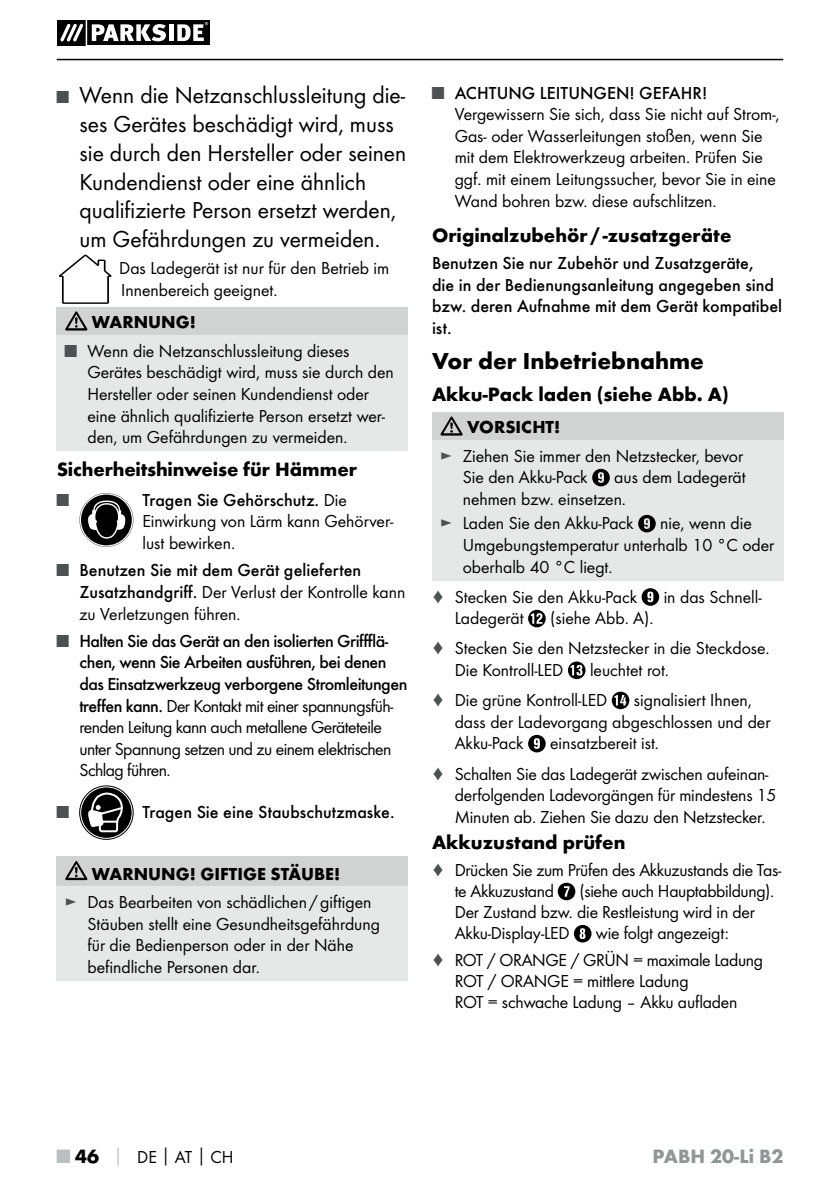
<style>
.page{position:relative;width:840px;height:1191px;background:#fff}
.page>*{position:absolute;margin:0;border:0;box-sizing:border-box;transform-origin:0 0}
.t1{font:24px/28.8px "Futura Boo";color:#000001}
.t2{font:700 24px "Futura";color:#000001}
.t3{font:700 20px "Futura";color:#000001}
.t4{font:700 20px "Futura";color:#919596}
.t5{font:18px/21.6px "Futura Boo";color:#000001}
.t6{font:500 18px/21.6px "Futura";color:#000001}
.t7{font:18px/21.6px "Futura Boo";letter-spacing:-.03em;color:#000001}
.t8{font:500 18px/21.6px "Futura";letter-spacing:-.03em;color:#000001}
.t9{font:18px/21.2px "Futura Boo";letter-spacing:-.02em;color:#000001}
.t10{font:700 18px "Futura";color:#000001}
.t11{font:18px "Futura Boo";color:#4e5152}
.s1{font-size:18px;color:#4e5152}
.s2{color:#4e5152}
.s3{font-family:"Futura Boo";font-weight:400}
.s4{font-family:"Futura Boo";font-weight:400;color:#4e5152}
.s5{font-family:"Futura";font-weight:500}
.s6{font-family:"Futura";font-weight:700;font-size:20px;color:#babebf}
.s7{font-family:"Futura";font-weight:700;font-size:20px}
.s8{font-family:"Futura";font-weight:700;color:#babebf}
.s9{font-family:"Futura";font-weight:700}
</style>
<div class="page">
<hr style="left:57px;top:59px;width:725px;height:1px;background:#000001">
<svg style="left:57px;top:21px;width:152px;height:24px"></svg>
<div style="left:57px;top:307px;width:351px;height:28px;background:#d1d3d2"></div>
<div style="left:57px;top:335px;width:351px;height:116px;background:#e6e8e7"></div>
<svg style="left:65px;top:311px;width:22px;height:19px"></svg>
<svg style="left:79px;top:493px;width:54px;height:54px"></svg>
<div style="left:81px;top:787px;width:51px;height:51px;background:#000001;border-radius:50%"></div>
<div style="left:79px;top:785px;width:54px;height:54px;border:1px solid #000001;border-radius:50%"></div>
<svg style="left:88px;top:792px;width:36px;height:41px"></svg>
<div style="left:57px;top:856px;width:351px;height:30px;background:#d1d3d2"></div>
<div style="left:57px;top:886px;width:351px;height:95px;background:#e6e8e7"></div>
<svg style="left:65px;top:861px;width:22px;height:19px"></svg>
<div style="left:432px;top:412px;width:350px;height:28px;background:#d1d3d2"></div>
<div style="left:432px;top:440px;width:350px;height:140px;background:#e6e8e7"></div>
<svg style="left:440px;top:416px;width:22px;height:19px"></svg>
<svg style="left:592px;top:469px;width:17px;height:17px"></svg>
<svg style="left:638px;top:515px;width:17px;height:17px"></svg>
<svg style="left:641px;top:588px;width:17px;height:18px"></svg>
<svg style="left:528px;top:610px;width:17px;height:17px"></svg>
<svg style="left:568px;top:661px;width:17px;height:18px"></svg>
<svg style="left:611px;top:691px;width:18px;height:18px"></svg>
<svg style="left:528px;top:735px;width:17px;height:17px"></svg>
<svg style="left:557px;top:882px;width:18px;height:18px"></svg>
<svg style="left:573px;top:925px;width:18px;height:17px"></svg>
<hr style="left:107px;top:276px;width:2px;height:27px;background:#000001">
<hr style="left:62px;top:276px;width:2px;height:27px;background:#000001">
<hr style="left:63px;top:302px;width:45px;height:2px;background:#000001">
<svg style="left:59px;top:254px;width:53px;height:24px"></svg>
<h1 class="t1" style="left:79px;top:82px;width:328px;text-indent:-23px"><span class="s1">■</span> Wenn die Netzanschlussleitung die&shy;ses Gerätes beschädigt wird, muss sie durch den Hersteller oder seinen Kundendienst oder eine ähnlich qualifizierte Person ersetzt werden, um Gefährdungen zu vermeiden.</h1>
<p class="t5" style="left:119px;top:258px;width:271px">Das Ladegerät ist nur für den Betrieb im<br>Innenbereich geeignet.</p>
<p class="t10" style="left:92px;top:314px;width:105px">WARNUNG!</p>
<p class="t5" style="left:87px;top:341px;width:308px;text-indent:-23px"><span class="s2">■</span> Wenn die Netzanschlussleitung dieses Gerätes beschädigt wird, muss sie durch den Hersteller oder seinen Kundendienst oder eine ähnlich qualifizierte Person ersetzt wer&shy;den, um Gefährdungen zu vermeiden.</p>
<p class="t3" style="left:57px;top:461px;width:301px">Sicherheitshinweise für Hämmer</p>
<p class="t11" style="left:57px;top:491px;width:14px">■</p>
<p class="t6" style="left:142px;top:490px;width:206px">Tragen Sie Gehörschutz. <span class="s3">Die</span></p>
<p class="t5" style="left:142px;top:511px;width:252px">Einwirkung von Lärm kann Gehörver&shy;lust bewirken.</p>
<p class="t6" style="left:57px;top:560px;width:306px"><span class="s4">■</span> Benutzen Sie mit dem Gerät gelieferten</p>
<p class="t5" style="left:79px;top:582px;width:327px"><span class="s5">Zusatzhandgriff.</span> Der Verlust der Kontrolle kann zu Verletzungen führen.</p>
<p class="t8" style="left:79px;top:631px;width:329px;text-indent:-23px"><span class="s4">■</span> Halten Sie das Gerät an den isolierten Griffflä&shy;chen, wenn Sie Arbeiten ausführen, bei denen das Einsatzwerkzeug verborgene Stromleitungen</p>
<p class="t7" style="left:79px;top:695px;width:315px"><span class="s5">treffen kann.</span> Der Kontakt mit einer spannungsfüh&shy;renden Leitung kann auch metallene Geräte teile unter Spannung setzen und zu einem elektrischen Schlag führen.</p>
<p class="t11" style="left:57px;top:804px;width:14px">■</p>
<p class="t6" style="left:142px;top:802px;width:253px">Tragen Sie eine Staubschutzmaske.</p>
<p class="t10" style="left:92px;top:867px;width:249px">WARNUNG! GIFTIGE STÄUBE!</p>
<p class="t5" style="left:87px;top:892px;width:294px;text-indent:-23px"><span class="s2">►</span> Das Bearbeiten von schädlichen / giftigen Stäuben stellt eine Gesundheitsgefährdung für die Bedienperson oder in der Nähe befindliche Personen dar.</p>
<p class="t6" style="left:432px;top:83px;width:277px"><span class="s4">■</span> ACHTUNG LEITUNGEN! GEFAHR!</p>
<p class="t5" style="left:454px;top:104px;width:326px">Vergewissern Sie sich, dass Sie nicht auf Strom-, Gas- oder Wasserleitungen stoßen, wenn Sie mit dem Elektrowerkzeug arbeiten. Prüfen Sie ggf. mit einem Leitungssucher, bevor Sie in eine Wand bohren bzw. diese aufschlitzen.</p>
<p class="t3" style="left:432px;top:227px;width:301px">Originalzubehör / -zusatzgeräte</p>
<p class="t6" style="left:432px;top:253px;width:351px">Benutzen Sie nur Zubehör und Zusatzgeräte,<br>die in der Bedienungsanleitung angegeben sind bzw. deren Aufnahme mit dem Gerät kompatibel ist.</p>
<h1 class="t2" style="left:432px;top:351px;width:273px">Vor der Inbetriebnahme</h1>
<p class="t3" style="left:432px;top:386px;width:298px">Akku-Pack laden (siehe Abb. A)</p>
<p class="t10" style="left:467px;top:419px;width:94px">VORSICHT!</p>
<p class="t5" style="left:462px;top:446px;width:282px;text-indent:-23px"><span class="s2">►</span> Ziehen Sie immer den Netzstecker, bevor<br>Sie den Akku-Pack</p>
<p class="t5" style="left:462px;top:467px;width:284px;text-indent:151px">aus dem Ladegerät nehmen bzw. einsetzen.</p>
<p class="t5" style="left:440px;top:513px;width:195px"><span class="s2">►</span> Laden Sie den Akku-Pack</p>
<p class="t5" style="left:462px;top:513px;width:313px;text-indent:197px">nie, wenn die<br>Umgebungstemperatur unterhalb 10 °C oder oberhalb 40 °C liegt.</p>
<p class="t5" style="left:432px;top:587px;width:206px"><span class="s2">♦</span> Stecken Sie den Akku-Pack</p>
<p class="t5" style="left:663px;top:587px;width:99px">in das Schnell-</p>
<p class="t5" style="left:454px;top:608px;width:70px">Ladegerät</p>
<p class="t5" style="left:432px;top:604px;width:339px;line-height:30px;text-align:center">(siehe Abb. A).<br><span class="s2">♦</span> Stecken Sie den Netzstecker in die Steckdose.</p>
<p class="t5" style="left:454px;top:660px;width:110px">Die Kontroll-LED</p>
<p class="t5" style="left:432px;top:656px;width:238px;line-height:30px;text-indent:158px">leuchtet rot. <span class="s2">♦</span> Die grüne Kontroll-LED</p>
<p class="t5" style="left:454px;top:690px;width:317px;text-indent:179px">signalisiert Ihnen, dass der Ladevorgang abgeschlossen und der<br>Akku-Pack</p>
<p class="t5" style="left:432px;top:729px;width:338px;line-height:30px;text-align:center">einsatzbereit ist.<br><span class="s2">♦</span> Schalten Sie das Ladegerät zwischen aufeinan-</p>
<p class="t5" style="left:454px;top:785px;width:323px">derfolgenden Ladevorgängen für mindestens 15<br>Minuten ab. Ziehen Sie dazu den Netzstecker.</p>
<p class="t3" style="left:432px;top:835px;width:195px">Akkuzustand prüfen</p>
<p class="t9" style="left:454px;top:860px;width:328px;text-indent:-23px"><span class="s2">♦</span> Drücken Sie zum Prüfen des Akkuzustands die Tas&shy;te Akkuzustand</p>
<p class="t5" style="left:454px;top:881px;width:321px;line-height:21px;text-indent:125px">(siehe auch Hauptabbildung).<br>Der Zustand bzw. die Restleistung wird in der<br>Akku-Display-LED</p>
<p class="t9" style="left:432px;top:921px;width:332px;line-height:26.6px;text-indent:164px">wie folgt angezeigt:<br><span class="s2">♦</span> ROT / ORANGE / GRÜN = maximale Ladung</p>
<p class="t5" style="left:454px;top:971px;width:284px;line-height:21px">ROT / ORANGE = mittlere Ladung<br>ROT = schwache Ladung – Akku aufladen</p>
<p class="t5" style="left:57px;top:1146px;width:178px"><span class="s6">■</span> <span class="s7">46</span> <span class="s8">│</span> DE<span class="s9">│</span>AT<span class="s9">│</span>CH</p>
<p class="t4" style="left:652px;top:1148px;width:132px">PABH 20-Li B2</p>
</div>
